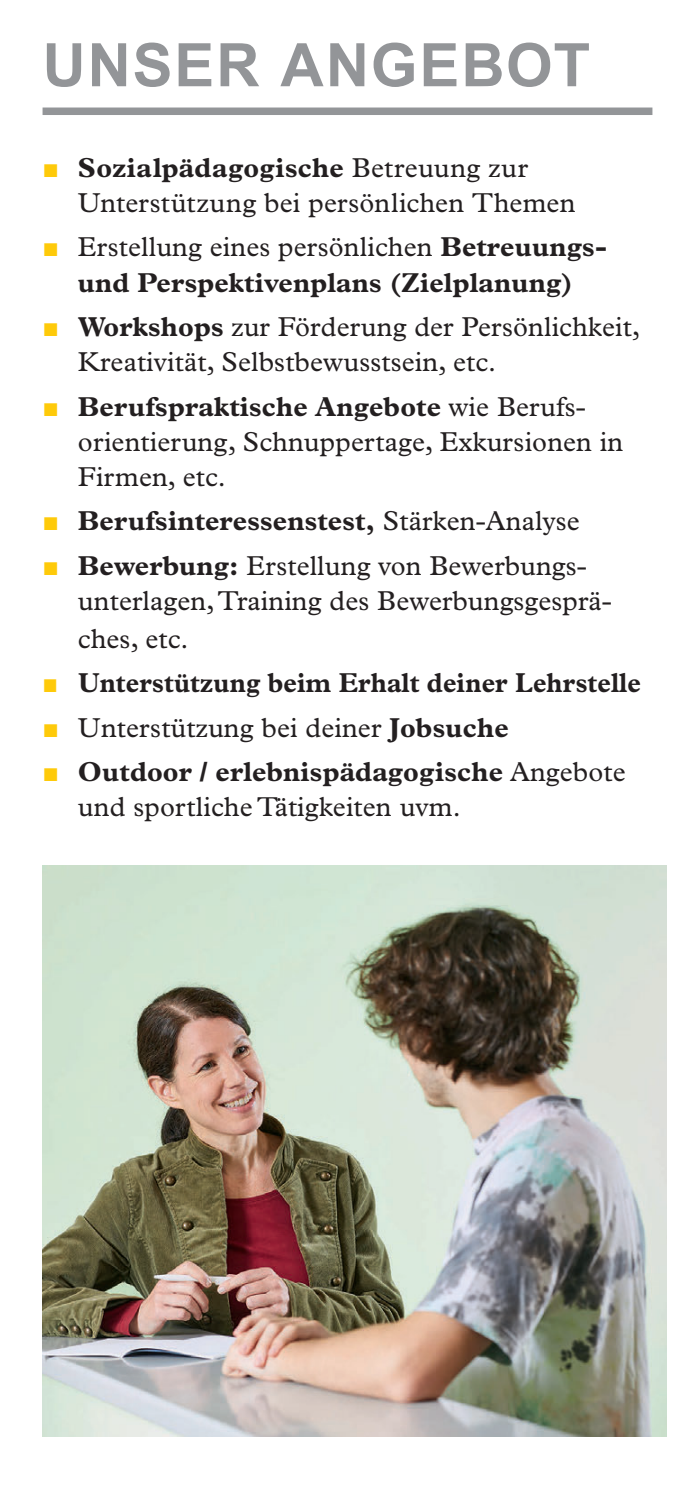
<style>
.page{position:relative;width:695px;height:1489px;background:#fff}
.page>*{position:absolute;margin:0;border:0;box-sizing:border-box;transform-origin:0 0}
.t1{font:700 60px "Arial";letter-spacing:.03em;color:#939598}
.t2{font:27.5px/35px "Plantin MT Std";letter-spacing:.005em;color:#231f20}
.t3{font:700 27.5px "Plantin MT Pro";letter-spacing:.005em;color:#231f20}
.t4{font:700 27.5px "Plantin MT Pro";letter-spacing:.005em;color:#231f20;scale:.94 1}
.s1{font-family:"Arial";font-weight:400;color:#feca0a}
.s2{font-family:"Plantin MT Std";font-weight:400}
.s3{font-family:"Arial";color:#feca0a}
.s4{font-family:"Plantin MT Pro";font-weight:700}
</style>
<div class="page">
<img style="left:43px;top:865px;width:623px;height:571px">
<div style="left:43px;top:107px;width:609px;height:8px;background:#939598"></div>
<h1 class="t1" style="left:43px;top:26px;width:549px">UNSER ANGEBOT</h1>
<p class="t3" style="left:43px;top:151px;width:487px"><span class="s1">■</span> Sozialpädagogische <span class="s2">Betreuung zur</span></p>
<p class="t2" style="left:78px;top:185px;width:499px">Unterstützung bei persönlichen Themen</p>
<p class="t2" style="left:43px;top:230px;width:566px"><span class="s3">■</span> Erstellung eines persönlichen <span class="s4">Betreuungs-</span></p>
<p class="t3" style="left:78px;top:266px;width:496px">und Perspektivenplans (Zielplanung)</p>
<p class="t2" style="left:78px;top:309px;width:563px;text-indent:-35px"><span class="s3">■</span> <span class="s4">Workshops</span> zur Förderung der Persönlichkeit,<br>Kreativität, Selbstbewusstsein, etc.</p>
<p class="t3" style="left:43px;top:390px;width:545px"><span class="s1">■</span> Berufspraktische Angebote <span class="s2">wie Berufs-</span></p>
<p class="t2" style="left:78px;top:424px;width:546px">orientierung, Schnuppertage, Exkursionen in<br>Firmen, etc.</p>
<p class="t3" style="left:43px;top:504px;width:538px"><span class="s1">■</span> Berufsinteressenstest, <span class="s2">Stärken-Analyse</span></p>
<p class="t2" style="left:78px;top:548px;width:535px;text-indent:-35px"><span class="s3">■</span> <span class="s4">Bewerbung:</span> Erstellung von Bewerbungs&shy;unterlagen, Training des Bewerbungsgesprä-</p>
<p class="t2" style="left:78px;top:621px;width:112px">ches, etc.</p>
<p class="t4" style="left:43px;top:666px;width:638px"><span class="s1">■</span> Unterstützung beim Erhalt deiner Lehrstelle</p>
<p class="t2" style="left:43px;top:710px;width:468px"><span class="s3">■</span> Unterstützung bei deiner <span class="s4">Jobsuche</span></p>
<p class="t3" style="left:43px;top:755px;width:584px"><span class="s1">■</span> Outdoor / erlebnispädagogische <span class="s2">Angebote</span></p>
<p class="t2" style="left:78px;top:789px;width:384px">und sportliche Tätigkeiten uvm.</p>
</div>
